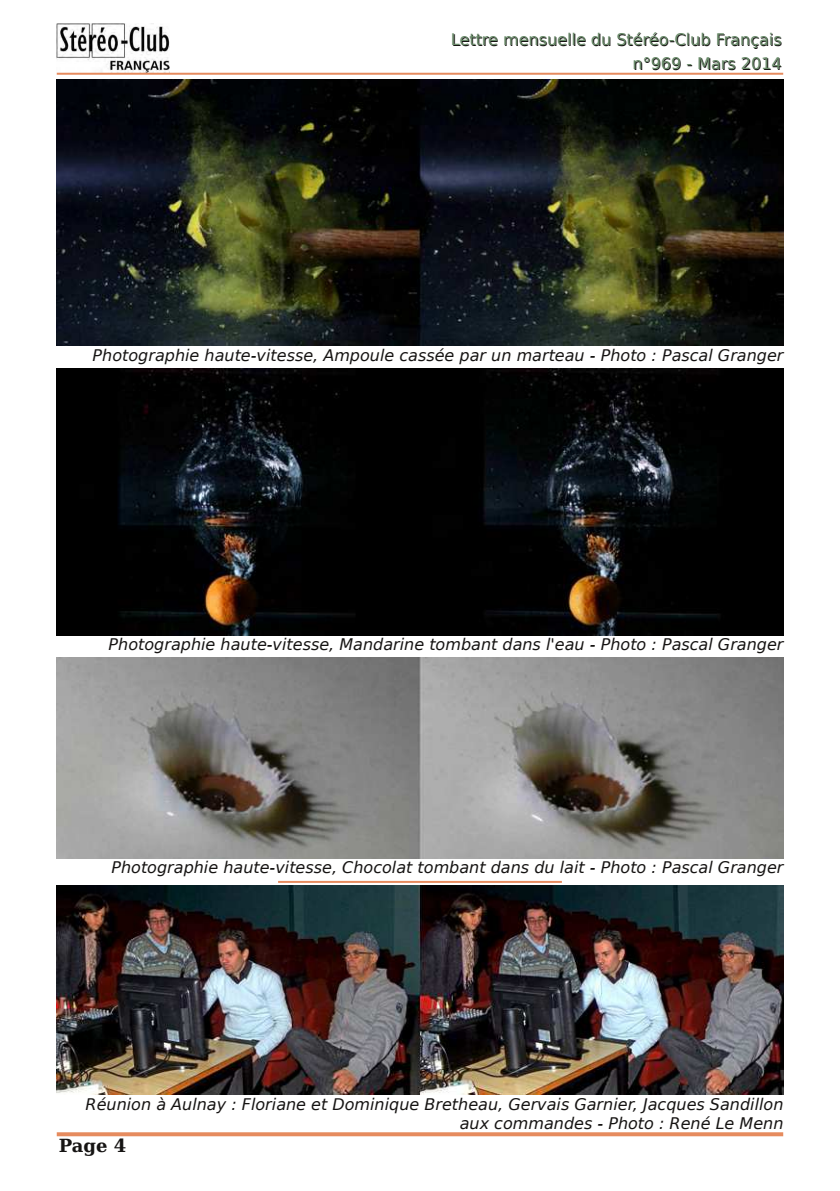
<style>
.page{position:relative;width:840px;height:1191px;background:#fff}
.page>*{position:absolute;margin:0;border:0;box-sizing:border-box;transform-origin:0 0}
.t1{font:700 18px "Bitstream Vera Serif";color:#161413}
.t2{font:italic 16px/18.6px "Bitstream Vera Sans";color:#161413;text-align:right}
.t3{font:16px/24px "Bitstream Vera Sans";color:#161413;text-align:right}
.s1{color:#698b69}
</style>
<div class="page">
<img style="left:56px;top:24px;width:113px;height:48px">
<hr style="left:57px;top:73px;width:725px;height:2px;background:#e68b5e">
<svg style="left:57px;top:1132px;width:725px;height:4px;background:#e79369"></svg>
<img style="left:57px;top:658px;width:725px;height:201px">
<img style="left:57px;top:79px;width:725px;height:267px">
<img style="left:57px;top:369px;width:725px;height:266px">
<hr style="left:278px;top:881px;width:283px;height:2px;background:#e68b5e">
<img style="left:57px;top:885px;width:725px;height:209px">
<p class="t3" style="left:451px;top:29px;width:332px">Lettre mensue<span class="s1">ll</span>e du Stéréo-C<span class="s1">l</span>ub França<span class="s1">i</span>s n°969 - Mars 2014</p>
<p class="t2" style="left:93px;top:347px;width:692px">Photographie haute-vitesse, Ampoule cassée par un marteau - Photo : Pascal Granger</p>
<p class="t2" style="left:109px;top:636px;width:676px">Photographie haute-vitesse, Mandarine tombant dans l'eau - Photo : Pascal Granger</p>
<p class="t2" style="left:111px;top:859px;width:673px">Photographie haute-vitesse, Chocolat tombant dans du lait - Photo : Pascal Granger</p>
<p class="t2" style="left:85px;top:1095px;width:699px">Réunion à Aulnay : Floriane et Dominique Bretheau, Gervais Garnier, Jacques Sandillon aux commandes - Photo : René Le Menn</p>
<p class="t1" style="left:59px;top:1137px;width:69px">Page 4</p>
</div>
